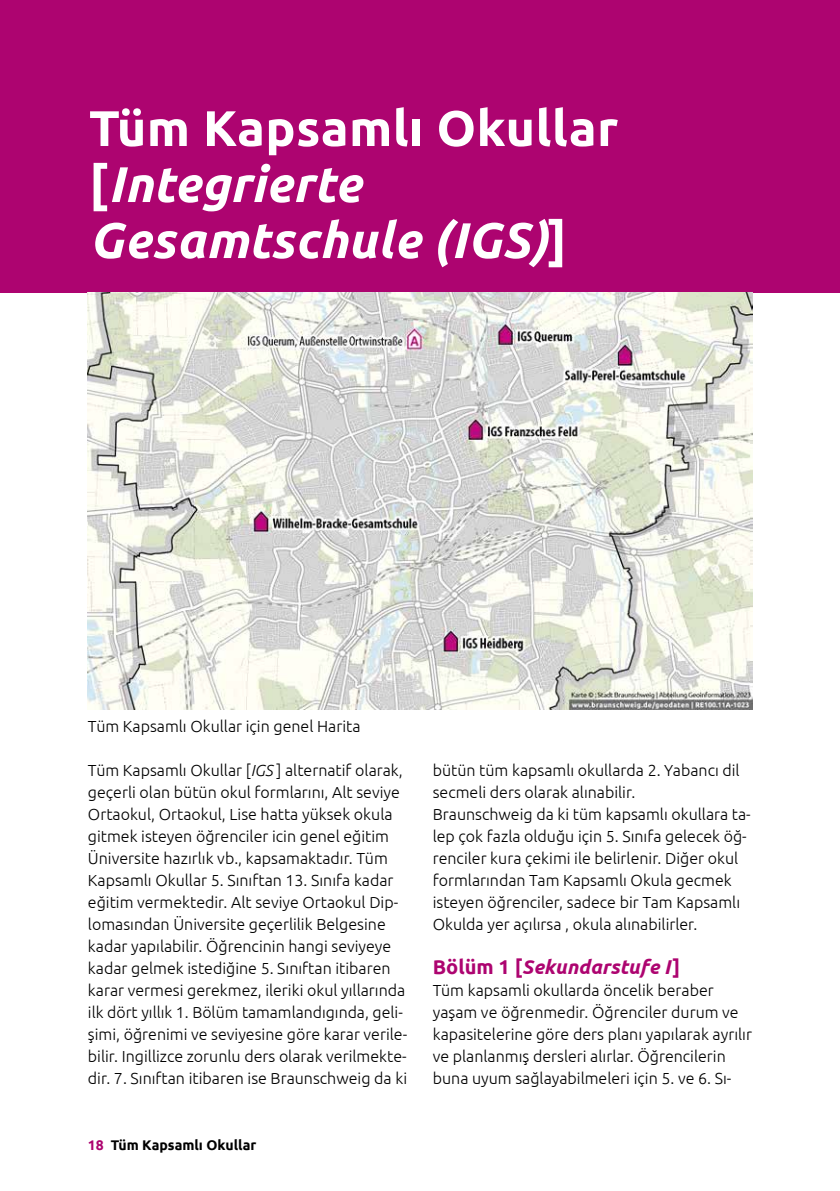
<style>
.page{position:relative;width:840px;height:1191px;background:#fff}
.page>*{position:absolute;margin:0;border:0;box-sizing:border-box;transform-origin:0 0}
.Headline_25pt{font:700 50px/56px "Ubuntu";letter-spacing:.01em;color:#fff}
.Headline_25pt-2{font:italic 700 50px "Ubuntu";letter-spacing:.01em;color:#fff}
.Headline_10pt{font:italic 700 20px "Ubuntu";color:#ad0470}
.Copytext{font:300 16px/22px "Ubuntu";color:#000}
.t1{font:700 14px "Ubuntu";color:#000}
.s1{font-style:italic}
.s2{font-style:normal}
.s3{color:#ad0470}
</style>
<div class="page">
<div style="left:0;top:0;width:839px;height:292px;background:#ad0470"></div>
<img style="left:88px;top:292px;width:663px;height:417px">
<h1 class="Headline_25pt" style="left:89px;top:99px;width:530px">Tüm Kapsamlı Okullar [<span class="s1">Integrierte</span></h1>
<h1 class="Headline_25pt-2" style="left:89px;top:210px;width:479px">Gesamtschule (IGS)<span class="s2">]</span></h1>
<p class="Copytext" style="left:88px;top:715px;width:274px">Tüm Kapsamlı Okullar için genel Harita</p>
<p class="Copytext" style="left:88px;top:759px;width:320px">Tüm Kapsamlı Okullar [<span class="s1">IGS</span> ] alternatif olarak, geçerli olan bütün okul formlarını, Alt seviye Ortaokul, Ortaokul, Lise hatta yüksek okula gitmek isteyen öğrenciler icin genel eğitim Üniversite hazırlık vb., kapsamaktadır. Tüm Kapsamlı Okullar 5. Sınıftan 13. Sınıfa kadar eğitim vermektedir. Alt seviye Ortaokul Dip&shy;lomasından Üniversite geçerlilik Belgesine kadar yapılabilir. Öğrencinin hangi seviyeye kadar gelmek istediğine 5. Sınıftan itibaren karar vermesi gerekmez, ileriki okul yıllarında ilk dört yıllık 1. Bölüm tamamlandıgında, geli&shy;şimi, öğrenimi ve seviyesine göre karar verile&shy;bilir. Ingillizce zorunlu ders olarak verilmekte&shy;dir. 7. Sınıftan itibaren ise Braunschweig da ki</p>
<p class="Copytext" style="left:432px;top:759px;width:308px">bütün tüm kapsamlı okullarda 2. Yabancı dil secmeli ders olarak alınabilir.</p>
<p class="Copytext" style="left:432px;top:803px;width:319px">Braunschweig da ki tüm kapsamlı okullara ta&shy;lep çok fazla olduğu için 5. Sınıfa gelecek öğ&shy;renciler kura çekimi ile belirlenir. Diğer okul formlarından Tam Kapsamlı Okula gecmek isteyen öğrenciler, sadece bir Tam Kapsamlı Okulda yer açılırsa , okula alınabilirler.</p>
<p class="Headline_10pt" style="left:432px;top:955px;width:249px"><span class="s2">Bölüm 1 [</span>Sekundarstufe I<span class="s2">]</span></p>
<p class="Copytext" style="left:432px;top:979px;width:320px">Tüm kapsamli okullarda öncelik beraber yaşam ve öğrenmedir. Öğrenciler durum ve kapasitelerine göre ders planı yapılarak ayrılır ve planlanmış dersleri alırlar. Öğrencilerin buna uyum sağlayabilmeleri için 5. ve 6. Sı-</p>
<p class="t1" style="left:88px;top:1137px;width:170px"><span class="s3">18</span> Tüm Kapsamlı Okullar</p>
</div>
